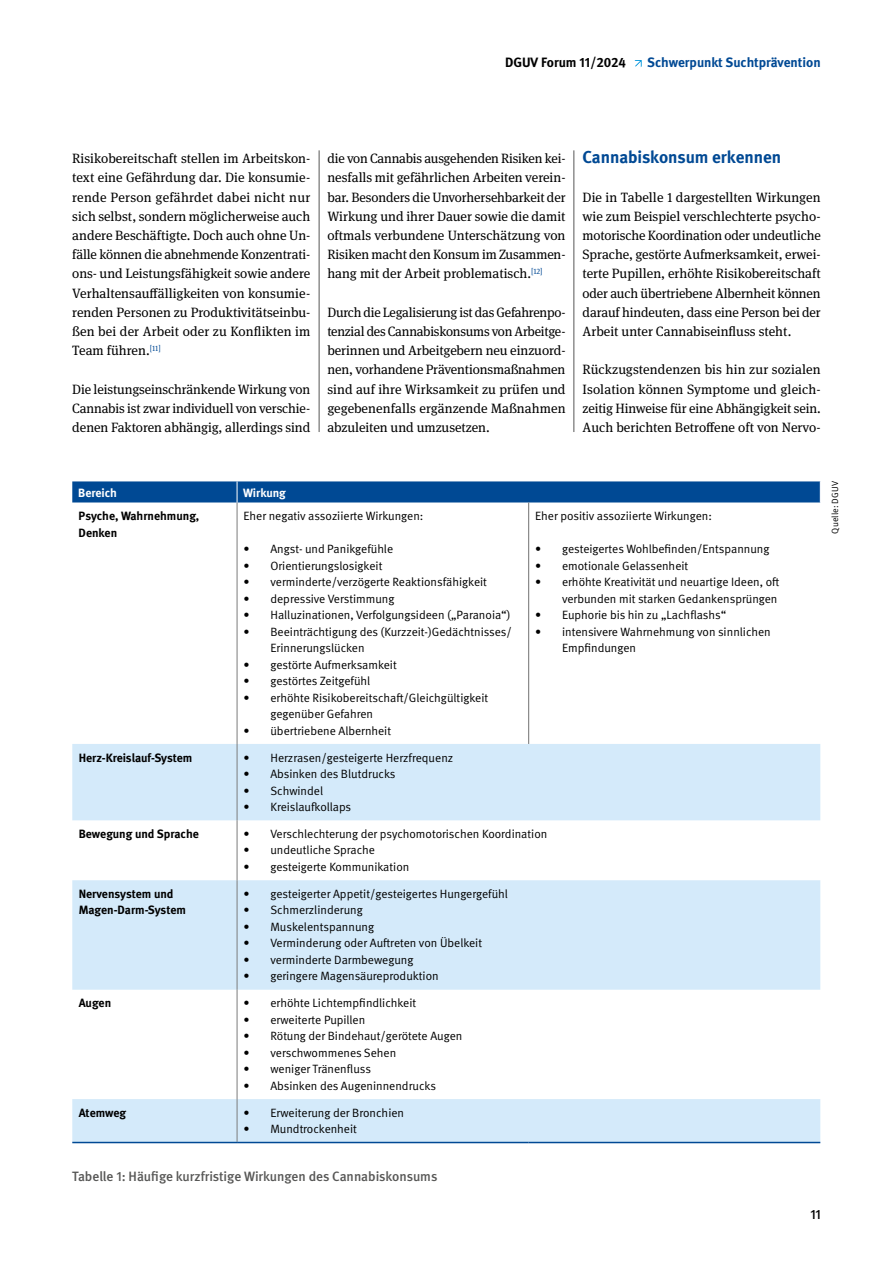
<style>
.page{position:relative;width:893px;height:1263px;background:#fff}
.page>*{position:absolute;margin:0;border:0;box-sizing:border-box;transform-origin:0 0}
.Zwischenheadline_Fließtext_blau{font:700 17.25px "DGUV Meta";letter-spacing:-.005em;color:#004994}
.Fließtext_book_9pt{font:13.5px/19.2px "DGUV Meta Serif";color:#000;text-align:justify}
.t1{font:500 13.5px "DGUV Meta";color:#575756}
.t2{font:700 13.5px "DGUV Meta";letter-spacing:-.005em;color:#004994}
.t3{font:700 13.5px "DGUV Meta";color:#000}
.t4{font:500 13.5px "DGUV Meta";color:#000}
.Tabellen_normal{font:12px/16.5px "DGUV Meta";color:#000}
.Tabellen_normal-2{font:700 12px/16.5px "DGUV Meta";color:#000}
.Tabellen_normal-3{font:700 12px "DGUV Meta";color:#fff}
.Copyright_Bildnachweis{font:9px "DGUV Meta";letter-spacing:.01em;color:#000}
</style>
<div class="page">
<svg style="left:634px;top:60px;width:8px;height:7px"></svg>
<svg style="left:72px;top:744px;width:748px;height:398px;fill:#d4eafa"></svg>
<hr style="left:237px;top:502px;width:1px;height:242px;background:#7c7c7c">
<hr style="left:237px;top:744px;width:1px;height:76px;background:#7c7c7c">
<hr style="left:237px;top:820px;width:1px;height:60px;background:#7c7c7c">
<hr style="left:237px;top:880px;width:1px;height:110px;background:#7c7c7c">
<hr style="left:237px;top:990px;width:1px;height:109px;background:#7c7c7c">
<hr style="left:237px;top:1099px;width:1px;height:43px;background:#7c7c7c">
<hr style="left:528px;top:502px;width:1px;height:242px;background:#707071">
<div style="left:72px;top:481px;width:749px;height:21px;background:#004994"></div>
<hr style="left:72px;top:1142px;width:165px;height:1px;background:#004994">
<hr style="left:237px;top:1142px;width:292px;height:1px;background:#004994">
<hr style="left:529px;top:1142px;width:291px;height:1px;background:#004994">
<hr style="left:319px;top:150px;width:1px;height:282px;background:#575756">
<hr style="left:574px;top:150px;width:1px;height:282px;background:#575756">
<p class="t3" style="left:505px;top:54px;width:122px">DGUV Forum 11/2024</p>
<p class="t2" style="left:647px;top:54px;width:175px">Schwerpunkt Suchtprävention</p>
<p class="Fließtext_book_9pt" style="left:72px;top:149px;width:240px">Risikobereitschaft stellen im Arbeitskon&shy;text eine Gefährdung dar. Die konsumie&shy;rende Person gefährdet dabei nicht nur sich selbst, sondern möglicherweise auch andere Beschäftigte. Doch auch ohne Un&shy;fälle können die abnehmende Konzentrati&shy;ons- und Leistungsfähigkeit sowie andere Verhaltensauffälligkeiten von konsumie&shy;renden Personen zu Produktivitätseinbu&shy;ßen bei der Arbeit oder zu Konflikten im Team führen.<sup>[11]</sup></p>
<p class="Fließtext_book_9pt" style="left:72px;top:380px;width:240px">Die leistungseinschränkende Wirkung von Cannabis ist zwar individuell von verschie&shy;denen Faktoren abhängig, allerdings sind</p>
<p class="Fließtext_book_9pt" style="left:327px;top:149px;width:240px">die von Cannabis ausgehenden Risiken kei&shy;nesfalls mit gefährlichen Arbeiten verein&shy;bar. Besonders die Unvorhersehbarkeit der Wirkung und ihrer Dauer sowie die damit oftmals verbundene Unterschätzung von Risiken macht den Konsum im Zusammen&shy;hang mit der Arbeit problematisch.<sup>[12]</sup></p>
<p class="Fließtext_book_9pt" style="left:327px;top:303px;width:240px">Durch die Legalisierung ist das Gefahrenpo&shy;tenzial des Cannabiskonsums von Arbeitge&shy;berinnen und Arbeitgebern neu einzuord&shy;nen, vorhandene Präventionsmaßnahmen sind auf ihre Wirksamkeit zu prüfen und gegebenenfalls ergänzende Maßnahmen abzuleiten und umzusetzen.</p>
<h4 class="Zwischenheadline_Fließtext_blau" style="left:583px;top:147px;width:200px">Cannabiskonsum erkennen</h4>
<p class="Fließtext_book_9pt" style="left:583px;top:188px;width:240px">Die in Tabelle 1 dargestellten Wirkungen wie zum Beispiel verschlechterte psycho&shy;motorische Koordination oder undeutliche Sprache, gestörte Aufmerksamkeit, erwei&shy;terte Pupillen, erhöhte Risikobereitschaft oder auch übertriebene Albernheit können darauf hindeuten, dass eine Person bei der Arbeit unter Cannabiseinfluss steht.</p>
<p class="Fließtext_book_9pt" style="left:583px;top:360px;width:240px">Rückzugstendenzen bis hin zur sozialen Isolation können Symptome und gleich&shy;zeitig Hinweise für eine Abhängigkeit sein.<br>Auch berichten Betroffene oft von Nervo-</p>
<p class="Tabellen_normal-3" style="left:78px;top:485px;width:40px">Bereich</p>
<p class="Tabellen_normal-3" style="left:243px;top:485px;width:44px">Wirkung</p>
<p class="Tabellen_normal-2" style="left:79px;top:508px;width:122px">Psyche, Wahrnehmung,<br>Denken</p>
<p class="Tabellen_normal" style="left:243px;top:508px;width:181px">Eher negativ assoziierte Wirkungen:</p>
<p class="Tabellen_normal" style="left:243px;top:541px;width:151px">• Angst- und Panikgefühle</p>
<p class="Tabellen_normal" style="left:243px;top:557px;width:140px">• Orientierungslosigkeit</p>
<p class="Tabellen_normal" style="left:243px;top:574px;width:245px">• verminderte/verzögerte Reaktionsfähigkeit</p>
<p class="Tabellen_normal" style="left:243px;top:590px;width:153px">• depressive Verstimmung</p>
<p class="Tabellen_normal" style="left:243px;top:607px;width:269px">• Halluzinationen, Verfolgungsideen („Paranoia“)</p>
<p class="Tabellen_normal" style="left:270px;top:623px;width:243px;text-indent:-27px">• Beeinträchtigung des (Kurzzeit-)Gedächtnisses/<br>Erinnerungslücken</p>
<p class="Tabellen_normal" style="left:243px;top:656px;width:155px">• gestörte Aufmerksamkeit</p>
<p class="Tabellen_normal" style="left:243px;top:673px;width:128px">• gestörtes Zeitgefühl</p>
<p class="Tabellen_normal" style="left:270px;top:689px;width:219px;text-indent:-27px">• erhöhte Risikobereitschaft/Gleichgültigkeit gegenüber Gefahren</p>
<p class="Tabellen_normal" style="left:243px;top:722px;width:149px">• übertriebene Albernheit</p>
<p class="Tabellen_normal" style="left:535px;top:508px;width:178px">Eher positiv assoziierte Wirkungen:</p>
<p class="Tabellen_normal" style="left:535px;top:541px;width:236px">• gesteigertes Wohlbefinden/Entspannung</p>
<p class="Tabellen_normal" style="left:535px;top:557px;width:155px">• emotionale Gelassenheit</p>
<p class="Tabellen_normal" style="left:535px;top:574px;width:246px;text-align:right">• erhöhte Kreativität und neuartige Ideen, oft verbunden mit starken Gedankensprüngen</p>
<p class="Tabellen_normal" style="left:535px;top:607px;width:193px">• Euphorie bis hin zu „Lachflashs“</p>
<p class="Tabellen_normal" style="left:562px;top:623px;width:210px;text-indent:-27px">• intensivere Wahrnehmung von sinnlichen<br>Empfindungen</p>
<p class="Tabellen_normal-2" style="left:79px;top:749px;width:115px">Herz-Kreislauf-System</p>
<p class="Tabellen_normal" style="left:243px;top:749px;width:211px">• Herzrasen/gesteigerte Herzfrequenz</p>
<p class="Tabellen_normal" style="left:243px;top:766px;width:154px">• Absinken des Blutdrucks</p>
<p class="Tabellen_normal" style="left:243px;top:782px;width:81px">• Schwindel</p>
<p class="Tabellen_normal" style="left:243px;top:799px;width:109px">• Kreislaufkollaps</p>
<p class="Tabellen_normal-2" style="left:79px;top:826px;width:122px">Bewegung und Sprache</p>
<p class="Tabellen_normal" style="left:243px;top:826px;width:305px">• Verschlechterung der psychomotorischen Koordination</p>
<p class="Tabellen_normal" style="left:243px;top:842px;width:133px">• undeutliche Sprache</p>
<p class="Tabellen_normal" style="left:243px;top:859px;width:167px">• gesteigerte Kommunikation</p>
<p class="Tabellen_normal-2" style="left:79px;top:886px;width:109px">Nervensystem und<br>Magen-Darm-System</p>
<p class="Tabellen_normal" style="left:243px;top:886px;width:266px">• gesteigerter Appetit/gesteigertes Hungergefühl</p>
<p class="Tabellen_normal" style="left:243px;top:902px;width:121px">• Schmerzlinderung</p>
<p class="Tabellen_normal" style="left:243px;top:919px;width:132px">• Muskelentspannung</p>
<p class="Tabellen_normal" style="left:243px;top:935px;width:240px">• Verminderung oder Auftreten von Übelkeit</p>
<p class="Tabellen_normal" style="left:243px;top:952px;width:172px">• verminderte Darmbewegung</p>
<p class="Tabellen_normal" style="left:243px;top:968px;width:197px">• geringere Magensäureproduktion</p>
<p class="Tabellen_normal-2" style="left:79px;top:995px;width:34px">Augen</p>
<p class="Tabellen_normal" style="left:243px;top:995px;width:174px">• erhöhte Lichtempfindlichkeit</p>
<p class="Tabellen_normal" style="left:243px;top:1012px;width:123px">• erweiterte Pupillen</p>
<p class="Tabellen_normal" style="left:243px;top:1028px;width:220px">• Rötung der Bindehaut/gerötete Augen</p>
<p class="Tabellen_normal" style="left:243px;top:1045px;width:154px">• verschwommenes Sehen</p>
<p class="Tabellen_normal" style="left:243px;top:1061px;width:129px">• weniger Tränenfluss</p>
<p class="Tabellen_normal" style="left:243px;top:1078px;width:194px">• Absinken des Augeninnendrucks</p>
<p class="Tabellen_normal-2" style="left:79px;top:1104px;width:49px">Atemweg</p>
<p class="Tabellen_normal" style="left:243px;top:1104px;width:162px">• Erweiterung der Bronchien</p>
<p class="Tabellen_normal" style="left:243px;top:1121px;width:115px">• Mundtrockenheit</p>
<p class="t1" style="left:72px;top:1168px;width:367px">Tabelle 1: Häufige kurzfristige Wirkungen des Cannabiskonsums</p>
<p class="Copyright_Bildnachweis" style="left:830px;top:534px;width:54px;rotate:-90deg">Quelle: DGUV</p>
<p class="t4" style="left:810px;top:1207px;width:12px">11</p>
</div>
